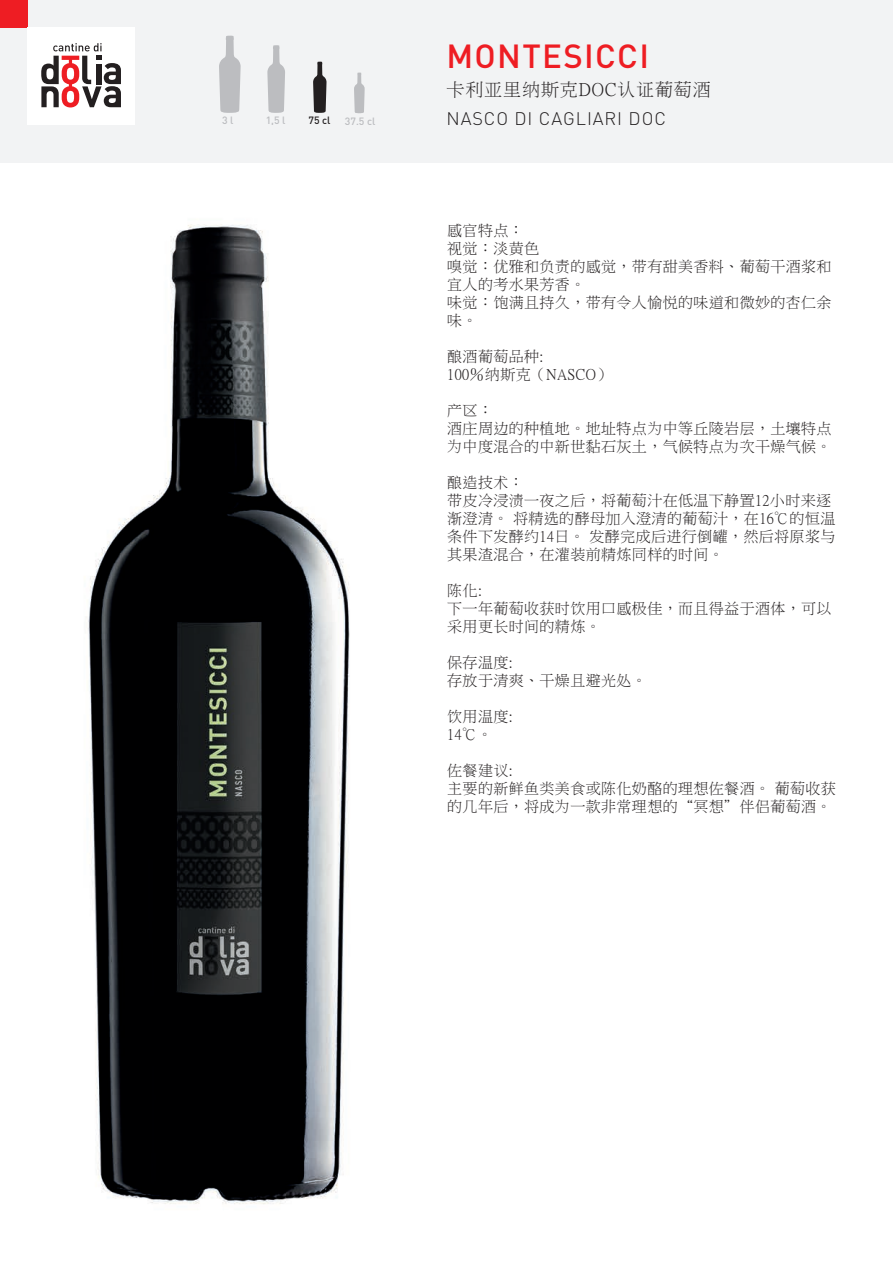
<style>
.page{position:relative;width:893px;height:1263px;background:#fff}
.page>*{position:absolute;margin:0;border:0;box-sizing:border-box;transform-origin:0 0}
.t1{font:500 33px "DIN Pro";letter-spacing:.04em;color:#ee1d23}
.t2{font:300 18px "DIN Pro";letter-spacing:.05em;color:#231f20}
.t3{font:18px "P Ming Li U";letter-spacing:.05em;color:#231f20}
.t4{font:15px/18px "P Ming Li U";letter-spacing:.025em;color:#231f20}
.t5{font:500 10.5px "DIN Pro";color:#bcbdc0}
.t6{font:500 10.5px "DIN Pro";color:#231f20}
</style>
<div class="page">
<img style="left:0;top:162px;width:588px;height:1042px">
<div style="left:0;top:0;width:893px;height:162px;background:#f2f3f4"></div>
<div style="left:0;top:0;width:27px;height:27px;background:#ee1d23"></div>
<div style="left:27px;top:27px;width:108px;height:98px;background:#fff"></div>
<svg style="left:41px;top:43px;width:80px;height:64px"></svg>
<svg style="left:313px;top:62px;width:13px;height:51px"></svg>
<svg style="left:267px;top:45px;width:18px;height:68px"></svg>
<svg style="left:219px;top:36px;width:22px;height:77px"></svg>
<svg style="left:354px;top:73px;width:11px;height:40px"></svg>
<p class="t5" style="left:222px;top:113px;width:13px">3 l</p>
<p class="t5" style="left:266px;top:113px;width:21px">1,5 l</p>
<p class="t6" style="left:309px;top:113px;width:24px">75 cl</p>
<p class="t5" style="left:345px;top:114px;width:32px">37,5 cl</p>
<h1 class="t1" style="left:446px;top:34px;width:204px">MONTESICCI</h1>
<p class="t3" style="left:446px;top:80px;width:266px">卡利亚里纳斯克DOC认证葡萄酒</p>
<p class="t2" style="left:446px;top:106px;width:221px">NASCO DI CAGLIARI DOC</p>
<p class="t4" style="left:447px;top:222px;width:386px">感官特点：<br>视觉：淡黄色<br>嗅觉：优雅和负责的感觉，带有甜美香料、葡萄干酒浆和宜人的考水果芳香。<br>味觉：饱满且持久，带有令人愉悦的味道和微妙的杏仁余味。</p>
<p class="t4" style="left:447px;top:348px;width:165px">酿酒葡萄品种:<br>100％纳斯克（NASCO）</p>
<p class="t4" style="left:447px;top:402px;width:386px">产区：<br>酒庄周边的种植地。地址特点为中等丘陵岩层，土壤特点为中度混合的中新世黏石灰土，气候特点为次干燥气候。</p>
<p class="t4" style="left:447px;top:474px;width:390px">酿造技术：<br>带皮冷浸渍一夜之后，将葡萄汁在低温下静置12小时来逐渐澄清。 将精选的酵母加入澄清的葡萄汁，在16℃的恒温条件下发酵约14日。 发酵完成后进行倒罐，然后将原浆与其果渣混合，在灌装前精炼同样的时间。</p>
<p class="t4" style="left:447px;top:582px;width:386px">陈化:<br>下一年葡萄收获时饮用口感极佳，而且得益于酒体，可以采用更长时间的精炼。</p>
<p class="t4" style="left:447px;top:654px;width:201px">保存温度:<br>存放于清爽、干燥且避光处。</p>
<p class="t4" style="left:447px;top:708px;width:67px">饮用温度:<br>14℃。</p>
<p class="t4" style="left:447px;top:762px;width:390px">佐餐建议:<br>主要的新鲜鱼类美食或陈化奶酪的理想佐餐酒。 葡萄收获的几年后，将成为一款非常理想的“冥想”伴侣葡萄酒。</p>
</div>
